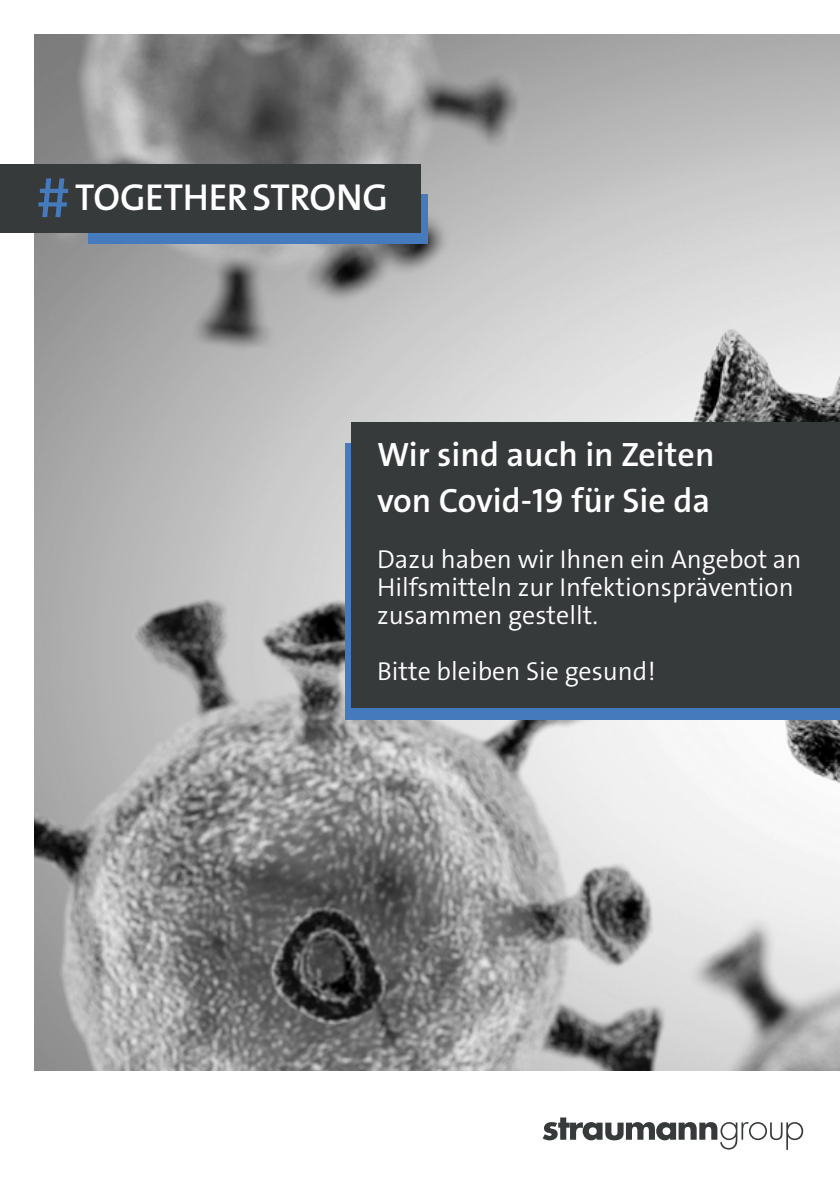
<style>
.page{position:relative;width:840px;height:1191px;background:#fff}
.page>*{position:absolute;margin:0;border:0;box-sizing:border-box;transform-origin:0 0}
.t1{font:37.8px "The Sans LP6 Se Bld";letter-spacing:-.01em;color:#fff}
.t2{font:34px/46px "The Sans LP6 Se Bld";color:#fff}
.t3{font:26px/28px "The Sans LP4 Se Lig";color:#fff}
.s1{font-size:57.4px;color:#457abd}
</style>
<div class="page">
<img style="left:34px;top:34px;width:805px;height:1036px">
<svg style="left:542px;top:1117px;width:260px;height:32px"></svg>
<div style="left:88px;top:194px;width:339px;height:50px;background:#457abd"></div>
<div style="left:0;top:164px;width:420px;height:68px;background:#373a3b"></div>
<div style="left:345px;top:443px;width:494px;height:276px;background:#457abd"></div>
<div style="left:351px;top:422px;width:488px;height:285px;background:#373a3b"></div>
<h1 class="t1" style="left:37px;top:173px;width:352px"><span class="s1">#</span>TOGETHERSTRONG</h1>
<h2 class="t2" style="left:377px;top:432px;width:339px">Wir sind auch in Zeiten von Covid-19 für Sie da</h2>
<p class="t3" style="left:377px;top:545px;width:425px">Dazu haben wir Ihnen ein Angebot an<br>Hilfsmitteln zur Infektionsprävention zusammen gestellt.</p>
<p class="t3" style="left:377px;top:657px;width:280px">Bitte bleiben Sie gesund!</p>
</div>
